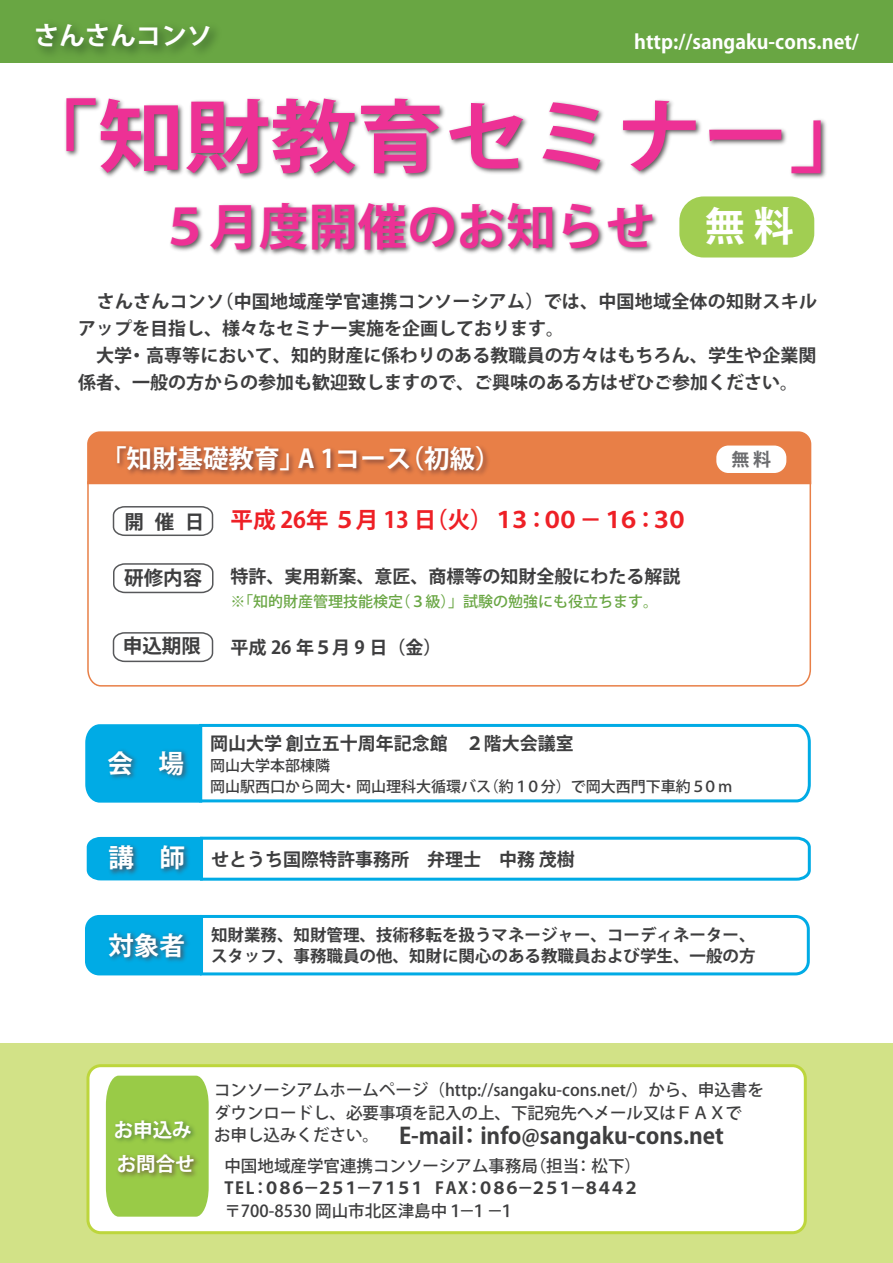
<style>
.page{position:relative;width:893px;height:1263px;background:#fff}
.page>*{position:absolute;margin:0;border:0;box-sizing:border-box;transform-origin:0 0}
.t1{font:700 79.2px "Koz Go Pro";color:#ed3195;scale:1.09 1}
.t2{font:700 49.5px "Koz Go Pro";color:#ed3195}
.t3{font:700 40.2px "Koz Go Pro";color:#fff}
.t4{font:700 25.5px "Koz Go Pro";color:#fff}
.t5{font:700 22.5px "Koz Go Pro";color:#3e3e3f}
.t6{font:700 22.5px "Koz Go Pro";color:#ee2026}
.t7{font:700 19.5px/34.5px "Koz Go Pro";color:#fff}
.t8{font:700 19.5px "Koz Go Pro";color:#3e3e3f}
.t9{font:700 18px "Koz Go Pro";color:#3e3e3f}
.t10{font:700 18px "Koz Go Pro";color:#6c6d70}
.t11{font:500 16.5px/22.5px "Koz Go Pro";color:#3e3e3f}
.t12{font:700 16.5px/21px "Koz Go Pro";color:#3e3e3f;text-align:right}
.t13{font:500 15px/21px "Koz Go Pro";color:#3e3e3f}
.t14{font:500 15px "Koz Go Pro";color:#69a643}
.s1{font-size:19.5px;color:#3e3e3f}
.s2{font-size:25.5px;color:#fff}
.s3{font-weight:700}
</style>
<div class="page">
<div style="left:0;top:0;width:893px;height:63px;background:#69a643"></div>
<div style="left:0;top:1043px;width:893px;height:220px;background:#d2e287"></div>
<div style="left:88px;top:1066px;width:717px;height:167px;background:#fff;border-radius:13px"></div>
<div style="left:86px;top:1064px;width:721px;height:170px;border:3px solid #bdd63c;border-radius:13px"></div>
<svg style="left:106px;top:1076px;width:103px;height:141px;background:#9dcd50"></svg>
<img style="left:110px;top:1115px;width:91px;height:38px">
<img style="left:113px;top:1149px;width:91px;height:38px">
<svg style="left:87px;top:480px;width:725px;height:207px"></svg>
<div style="left:87px;top:431px;width:724px;height:53px;background:#e87f47"></div>
<img style="left:104px;top:441px;width:393px;height:46px">
<div style="left:716px;top:446px;width:70px;height:27px;background:#fff;border-radius:12px"></div>
<svg style="left:85px;top:914px;width:725px;height:62px"></svg>
<img style="left:104px;top:928px;width:89px;height:45px">
<svg style="left:204px;top:723px;width:607px;height:80px"></svg>
<svg style="left:85px;top:723px;width:119px;height:80px;background:#14b1e7"></svg>
<img style="left:103px;top:746px;width:89px;height:45px">
<svg style="left:86px;top:836px;width:725px;height:45px"></svg>
<img style="left:104px;top:841px;width:89px;height:40px">
<svg style="left:112px;top:505px;width:102px;height:32px"></svg>
<svg style="left:112px;top:562px;width:102px;height:32px"></svg>
<svg style="left:112px;top:631px;width:102px;height:32px"></svg>
<img style="left:65px;top:97px;width:761px;height:161px">
<p class="t4" style="left:34px;top:19px;width:180px">さんさんコンソ</p>
<p class="t7" style="left:634px;top:26px;width:226px">http://sangaku-cons.net/</p>
<p class="t1" style="left:11px;top:86px;width:794px">「知財教育セミナー」</p>
<p class="t2" style="left:160px;top:195px;width:496px">５月度開催のお知らせ</p>
<p class="t3" style="left:705px;top:200px;width:91px">無 料</p>
<p class="t9" style="left:97px;top:290px;width:722px">さんさんコンソ（中国地域産学官連携コンソーシアム）では、中国地域全体の知財スキル</p>
<p class="t9" style="left:78px;top:317px;width:488px">アップを目指し、様々なセミナー実施を企画しております。</p>
<p class="t9" style="left:96px;top:344px;width:722px">大学・高専等において、知的財産に係わりのある教職員の方々はもちろん、学生や企業関</p>
<p class="t9" style="left:78px;top:371px;width:722px">係者、一般の方からの参加も歓迎致しますので、ご興味のある方はぜひご参加ください。</p>
<p class="t4" style="left:101px;top:442px;width:401px">「知財基礎教育」A 1コース（初級）</p>
<p class="t10" style="left:731px;top:448px;width:42px">無 料</p>
<p class="t6" style="left:124px;top:505px;width:565px"><span class="s1">開 催 日</span> 平成 26年 ５月 13 日（火）１３：００－１６：３０</p>
<p class="t9" style="left:230px;top:564px;width:451px">特許、実用新案、意匠、商標等の知財全般にわたる解説</p>
<p class="t14" style="left:230px;top:592px;width:429px">※「知的財産管理技能検定（３級）」試験の勉強にも役立ちます。</p>
<p class="t8" style="left:124px;top:565px;width:79px">研修内容</p>
<p class="t8" style="left:123px;top:633px;width:79px">申込期限</p>
<p class="t9" style="left:230px;top:636px;width:212px">平成 26 年５月 9 日（金）</p>
<p class="t4" style="left:107px;top:747px;width:78px">会　場</p>
<p class="t9" style="left:210px;top:732px;width:365px">岡山大学 創立五十周年記念館　２階大会議室</p>
<p class="t13" style="left:210px;top:755px;width:524px">岡山大学本部棟隣<br>岡山駅西口から岡大・岡山理科大循環バス（約１０分）で岡大西門下車約５０ｍ</p>
<p class="t9" style="left:108px;top:848px;width:468px"><span class="s2">講　師</span> せとうち国際特許事務所　弁理士　中務 茂樹</p>
<p class="t12" style="left:108px;top:926px;width:649px">知財業務、知財管理、技術移転を扱うマネージャー、コーディネーター、<br><sup>対象者</sup> スタッフ、事務職員の他、知財に関心のある教職員および学生、一般の方</p>
<p class="t7" style="left:114px;top:1113px;width:82px">お申込みお問合せ</p>
<p class="t11" style="left:214px;top:1080px;width:551px">コンソーシアムホームページ（http://sangaku-cons.net/）から、申込書をダウンロードし、必要事項を記入の上、下記宛先へメール又はＦＡＸで<br>お申し込みください。</p>
<p class="t11" style="left:224px;top:1155px;width:418px">中国地域産学官連携コンソーシアム事務局（担当：松下）<br><span class="s3">TEL：０８６－２５１－７１５１　FAX：０８６－２５１－８４４２</span>〒700-8530 岡山市北区津島中１－１－１</p>
<p class="t5" style="left:399px;top:1121px;width:326px">E-mail： info@sangaku-cons.net</p>
</div>
